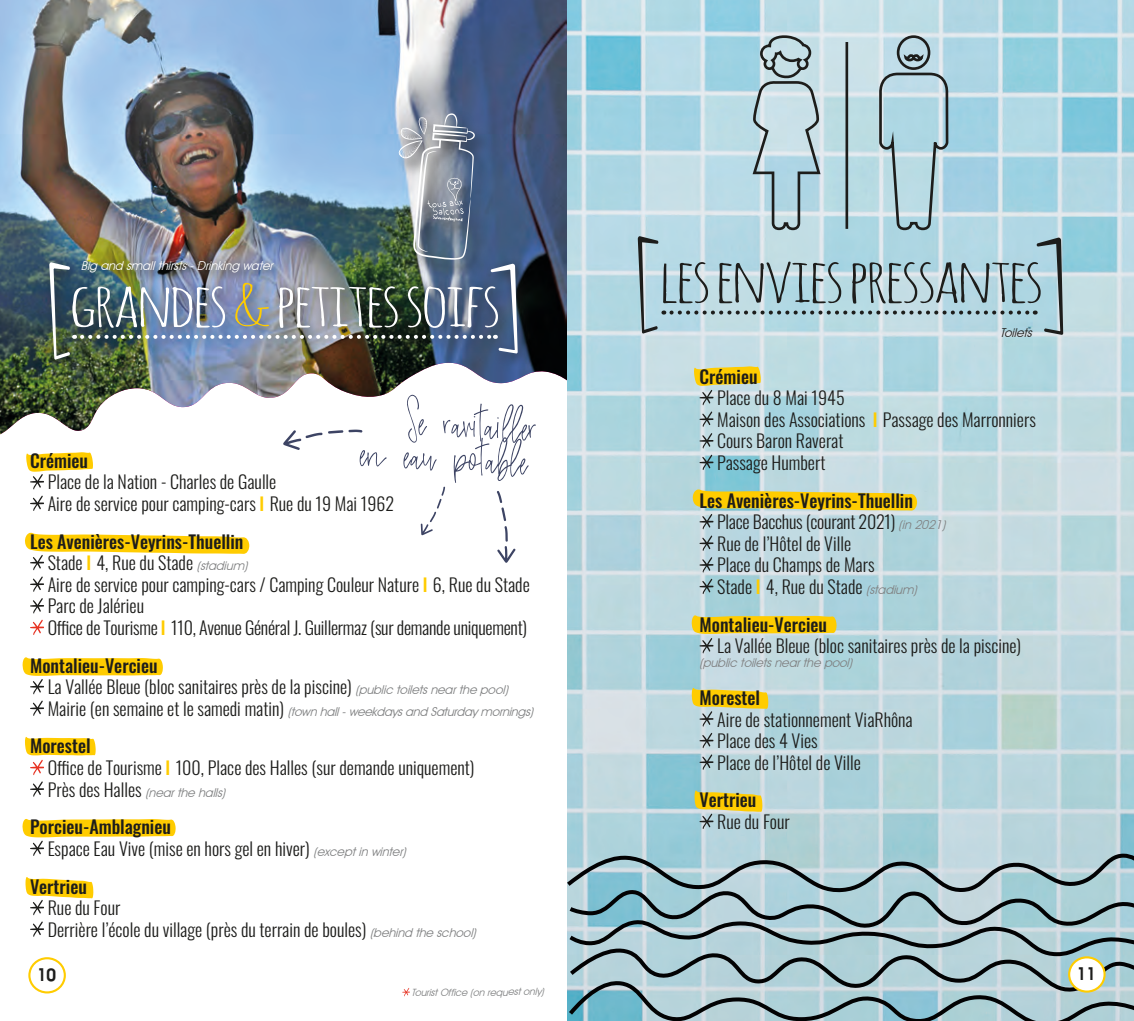
<style>
.page{position:relative;width:1134px;height:1021px;background:#fff}
.page>*{position:absolute;margin:0;border:0;box-sizing:border-box;transform-origin:0 0}
.t1{font:72px "amethyst";color:#3d4464}
.t2{font:60px "Amatic SC";letter-spacing:-.06em;color:#fff;scale:1.5 1}
.t3{font:60px "Amatic SC";letter-spacing:-.06em;color:#1d1d1b;scale:1.5 1}
.t4{font:300 18px "Oswald";color:#1d1d1b}
.t5{font:500 18px "Oswald";color:#1d1d1b}
.t6{font:700 17.4px "Avant Garde";color:#1d1d1b}
.t7{font:italic 12.2px "Avant Garde IT Cby BT";color:#7f8081}
.t8{font:italic 12.2px "Avant Garde IT Cby BT";color:#fff}
.t9{font:italic 12.2px "Avant Garde IT Cby BT";color:#1d1d1b}
.t10{font:italic 10px "Avant Garde IT Cby BT";color:#7f8081}
.s1{color:#fc0}
.s2{font-family:"Avant Garde";font-weight:700;font-size:19.8px;color:#fc0}
.s3{font-family:"Avant Garde IT Cby BT";font-weight:400;font-style:italic;font-size:12.2px;color:#7f8081}
.s4{font-family:"Oswald";font-weight:300;font-style:normal;font-size:18px;color:#1d1d1b}
</style>
<div class="page">
<img style="left:0;top:0;width:567px;height:434px">
<div style="left:43px;top:256px;width:490px;height:117px;background:#1d1d1b;opacity:.75"></div>
<svg style="left:49px;top:262px;width:26px;height:98px;background:#586c6c"></svg>
<svg style="left:76px;top:255px;width:6px;height:31px"></svg>
<svg style="left:26px;top:452px;width:67px;height:37px"></svg>
<svg style="left:30px;top:495px;width:14px;height:16px"></svg>
<svg style="left:25px;top:532px;width:224px;height:38px"></svg>
<svg style="left:30px;top:576px;width:14px;height:15px"></svg>
<svg style="left:30px;top:598px;width:14px;height:15px"></svg>
<svg style="left:30px;top:619px;width:14px;height:16px"></svg>
<svg style="left:22px;top:657px;width:141px;height:37px"></svg>
<svg style="left:30px;top:700px;width:14px;height:15px"></svg>
<svg style="left:25px;top:737px;width:71px;height:38px"></svg>
<svg style="left:30px;top:781px;width:14px;height:15px"></svg>
<svg style="left:22px;top:819px;width:154px;height:36px"></svg>
<svg style="left:25px;top:877px;width:68px;height:38px"></svg>
<svg style="left:30px;top:921px;width:14px;height:15px"></svg>
<svg style="left:497px;top:491px;width:18px;height:72px"></svg>
<svg style="left:421px;top:486px;width:24px;height:49px"></svg>
<svg style="left:283px;top:429px;width:79px;height:21px"></svg>
<img style="left:82px;top:113px;width:436px;height:240px">
<svg style="left:402px;top:988px;width:8px;height:8px"></svg>
<img style="left:567px;top:0;width:567px;height:851px">
<svg style="left:751px;top:33px;width:71px;height:198px;background:#b0c7cf"></svg>
<svg style="left:844px;top:34px;width:106px;height:197px;background:#aecad2"></svg>
<svg style="left:638px;top:236px;width:26px;height:98px;background:#a1bac3"></svg>
<svg style="left:671px;top:237px;width:392px;height:98px;background:#b6d5de"></svg>
<svg style="left:567px;top:851px;width:567px;height:169px;background:#9bb7be"></svg>
<svg style="left:694px;top:366px;width:67px;height:39px;background:#dbd27f"></svg>
<svg style="left:699px;top:411px;width:15px;height:37px"></svg>
<svg style="left:699px;top:454px;width:15px;height:16px"></svg>
<svg style="left:692px;top:489px;width:225px;height:40px;background:#d9d281"></svg>
<svg style="left:699px;top:535px;width:15px;height:37px"></svg>
<svg style="left:699px;top:578px;width:15px;height:16px"></svg>
<svg style="left:691px;top:615px;width:146px;height:38px;background:#dbd17c"></svg>
<svg style="left:692px;top:687px;width:76px;height:39px;background:#dad07c"></svg>
<svg style="left:699px;top:732px;width:15px;height:16px"></svg>
<svg style="left:699px;top:754px;width:15px;height:15px"></svg>
<svg style="left:694px;top:790px;width:68px;height:39px;background:#d4cd7b"></svg>
<div style="left:28px;top:957px;width:38px;height:36px;border:2px solid #fc0;border-radius:50%"></div>
<div style="left:1069px;top:957px;width:35px;height:34px;background:#fff;border-radius:50%"></div>
<div style="left:1068px;top:956px;width:38px;height:36px;border:2px solid #fc0;border-radius:50%"></div>
<p class="t8" style="left:81px;top:258px;width:197px">Big and smallthirsts-Drinking water</p>
<p class="t2" style="left:68px;top:266px;width:291px">GRANDES <span class="s1">&amp;</span>PETITES SOIFS</p>
<p class="t1" style="left:409px;top:380px;width:132px;rotate:3deg">Se ravitailler</p>
<p class="t1" style="left:362px;top:412px;width:170px;rotate:3deg">en eau potable</p>
<p class="t5" style="left:30px;top:451px;width:60px">Crémieu</p>
<p class="t4" style="left:48px;top:466px;width:230px">Place de la Nation - Charles de Gaulle</p>
<p class="t4" style="left:48px;top:487px;width:348px">Aire de service pour camping-cars <span class="s2">I</span> Rue du 19 Mai 1962</p>
<p class="t5" style="left:30px;top:532px;width:215px">Les Avenières-Veyrins-Thuellin</p>
<p class="t4" style="left:48px;top:547px;width:205px">Stade <span class="s2">I</span> 4, Rue du Stade <span class="s3">(stadium)</span></p>
<p class="t4" style="left:48px;top:568px;width:484px">Aire de service pour camping-cars / Camping Couleur Nature <span class="s2">I</span> 6, Rue du Stade</p>
<p class="t4" style="left:48px;top:590px;width:98px">Parc de Jalérieu</p>
<p class="t4" style="left:48px;top:611px;width:481px">Office de Tourisme <span class="s2">I</span> 110, Avenue Général J. Guillermaz (sur demande uniquement)</p>
<p class="t5" style="left:30px;top:656px;width:129px">Montalieu-Vercieu</p>
<p class="t4" style="left:48px;top:671px;width:465px">La Vallée Bleue (bloc sanitaires près de la piscine) <span class="s3">(public toiletsnearthe pool)</span></p>
<p class="t7" style="left:48px;top:704px;width:490px"><span class="s4">M a i r i e ( e n s e m a i n e e t l e s a m e d i m a t i n )</span> (townhall-weekdaysand Saturday mornings)</p>
<p class="t5" style="left:30px;top:736px;width:62px">Morestel</p>
<p class="t4" style="left:48px;top:751px;width:428px">Office de Tourisme <span class="s2">I</span> 100, Place des Halles (sur demande uniquement)</p>
<p class="t7" style="left:48px;top:785px;width:183px"><span class="s4">P r è s d e s H a l l e s</span> (nearthe halls)</p>
<p class="t5" style="left:30px;top:817px;width:142px">Porcieu-Amblagnieu</p>
<p class="t4" style="left:48px;top:832px;width:363px">Espace Eau Vive (mise en hors gel en hiver) <span class="s3">(exceptin winter)</span></p>
<p class="t5" style="left:30px;top:876px;width:58px">Vertrieu</p>
<p class="t4" style="left:48px;top:891px;width:74px">Rue du Four</p>
<p class="t4" style="left:48px;top:913px;width:433px">Derrière l’école du village (près du terrain de boules) <span class="s3">(behind the school)</span></p>
<p class="t3" style="left:658px;top:241px;width:259px">LES ENVIES PRESSANTES</p>
<p class="t9" style="left:1000px;top:325px;width:37px">Toilets</p>
<p class="t5" style="left:699px;top:367px;width:60px">Crémieu</p>
<p class="t4" style="left:717px;top:382px;width:129px">Place du 8 Mai 1945</p>
<p class="t4" style="left:717px;top:403px;width:320px">Maison des Associations <span class="s2">I</span> Passage des Marronniers</p>
<p class="t4" style="left:717px;top:425px;width:128px">Cours Baron Raverat</p>
<p class="t4" style="left:717px;top:446px;width:110px">Passage Humbert</p>
<p class="t5" style="left:699px;top:491px;width:215px">Les Avenières-Veyrins-Thuellin</p>
<p class="t4" style="left:717px;top:506px;width:233px">Place Bacchus (courant 2021) <span class="s3">(in 2021)</span></p>
<p class="t4" style="left:717px;top:527px;width:135px">Rue de l’Hôtel de Ville</p>
<p class="t4" style="left:717px;top:549px;width:159px">Place du Champs de Mars</p>
<p class="t4" style="left:717px;top:570px;width:205px">Stade <span class="s2">I</span> 4, Rue du Stade <span class="s3">(stadium)</span></p>
<p class="t5" style="left:699px;top:615px;width:129px">Montalieu-Vercieu</p>
<p class="t4" style="left:717px;top:630px;width:306px">La Vallée Bleue (bloc sanitaires près de la piscine)</p>
<p class="t7" style="left:699px;top:655px;width:158px">(public toiletsnearthe pool)</p>
<p class="t5" style="left:699px;top:688px;width:62px">Morestel</p>
<p class="t4" style="left:717px;top:703px;width:197px">Aire de stationnement ViaRhôna</p>
<p class="t4" style="left:717px;top:724px;width:102px">Place des 4 Vies</p>
<p class="t4" style="left:717px;top:746px;width:145px">Place de l’Hôtel de Ville</p>
<p class="t5" style="left:699px;top:790px;width:58px">Vertrieu</p>
<p class="t4" style="left:717px;top:805px;width:74px">Rue du Four</p>
<p class="t6" style="left:37px;top:962px;width:21px">10</p>
<p class="t6" style="left:1076px;top:961px;width:21px">11</p>
<p class="t10" style="left:411px;top:986px;width:137px">TouristOffice (on requestonly)</p>
</div>
